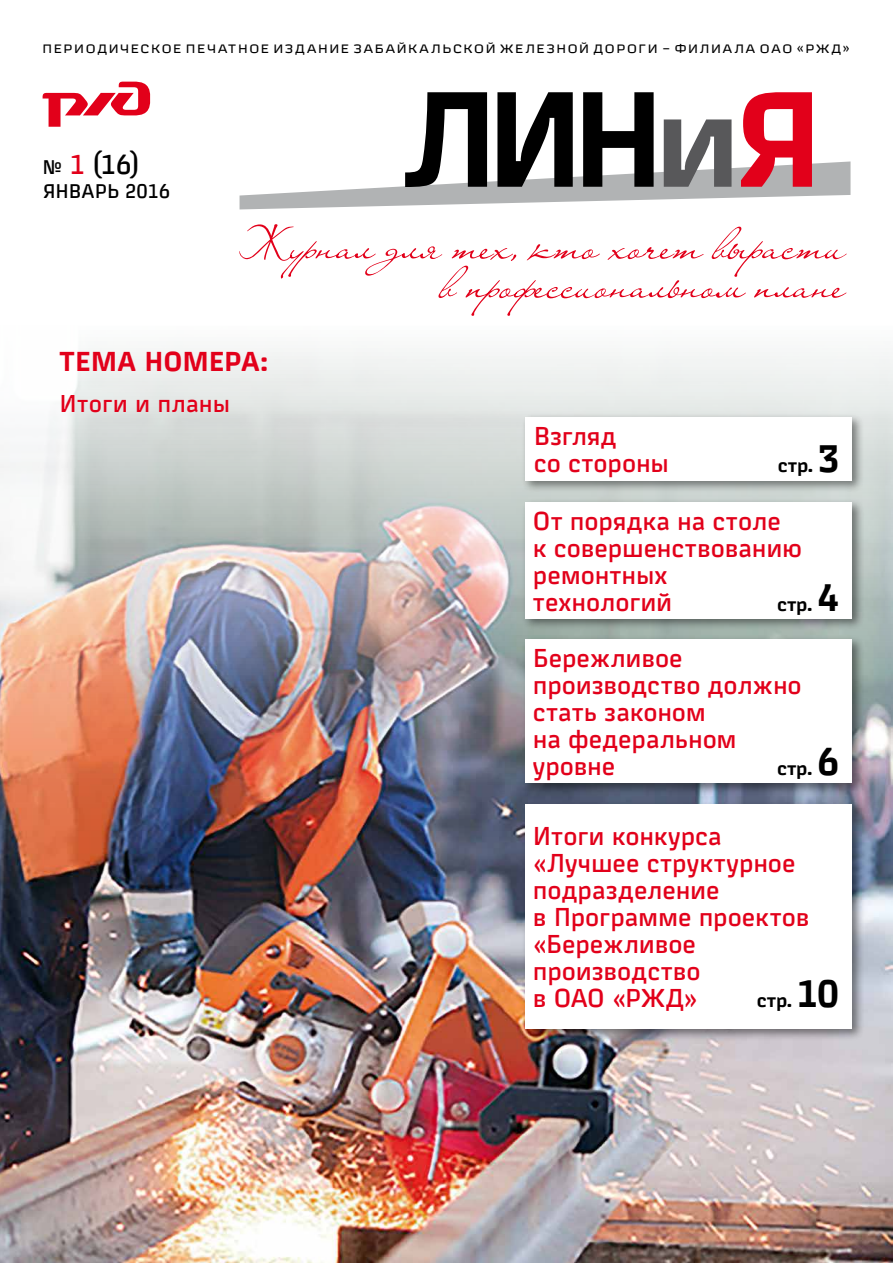
<style>
.page{position:relative;width:893px;height:1263px;background:#fff}
.page>*{position:absolute;margin:0;border:0;box-sizing:border-box;transform-origin:0 0}
.t1{font:500 27px "Russian Rail G Pro";letter-spacing:-.005em;color:#e2001a}
.t2{font:27px "Russian Rail G Pro";color:#000}
.t3{font:25.5px/27px "Russian Rail G Pro";color:#e2001a}
.t4{font:24px "Russian Rail G Pro";letter-spacing:.005em;color:#e2001a}
.t5{font:19.5px "Russian Rail G Pro";color:#000}
.t6{font:500 19.2px "Russian Rail G Pro";letter-spacing:-.01em;color:#000}
.t7{font:expanded 12px "Russian Rail G Pro";letter-spacing:.14em;color:#000}
.s1{font-size:19.5px}
.s2{color:#e2001a}
.s3{font-size:37.8px}
</style>
<div class="page">
<img style="left:0;top:348px;width:893px;height:915px">
<div style="left:521px;top:800px;width:344px;height:241px;background:#000;opacity:.46"></div>
<div style="left:525px;top:804px;width:327px;height:224px;background:#fff"></div>
<div style="left:521px;top:635px;width:344px;height:160px;background:#000;opacity:.46"></div>
<div style="left:525px;top:639px;width:327px;height:144px;background:#fff"></div>
<div style="left:521px;top:498px;width:344px;height:133px;background:#000;opacity:.46"></div>
<div style="left:525px;top:502px;width:327px;height:116px;background:#fff"></div>
<div style="left:521px;top:413px;width:344px;height:80px;background:#000;opacity:.46"></div>
<div style="left:525px;top:417px;width:327px;height:64px;background:#fff"></div>
<svg style="left:240px;top:92px;width:610px;height:117px"></svg>
<svg style="left:239px;top:224px;width:608px;height:92px"></svg>
<svg style="left:43px;top:82px;width:107px;height:45px"></svg>
<p class="t7" style="left:43px;top:41px;width:809px">ПЕРИОДИЧЕСКОЕ ПЕЧАТНОЕ ИЗДАНИЕ ЗАБАЙКАЛЬСКОЙ ЖЕЛЕЗНОЙ ДОРОГИ – ФИЛИАЛА ОАО «РЖД»</p>
<p class="t2" style="left:43px;top:148px;width:98px"><span class="s1">№</span> <span class="s2">1</span> (16)</p>
<p class="t5" style="left:43px;top:179px;width:129px">ЯНВАРЬ 2016</p>
<p class="t1" style="left:60px;top:345px;width:210px">ТЕМА НОМЕРА:</p>
<p class="t4" style="left:60px;top:389px;width:172px">Итоги и планы</p>
<p class="t3" style="left:534px;top:422px;width:137px">Взгляд<br>со стороны</p>
<p class="t6" style="left:778px;top:454px;width:63px">стр. <span class="s3">3</span></p>
<p class="t3" style="left:533px;top:506px;width:271px">От порядка на столе<br>к совершенствованию ремонтных технологий</p>
<p class="t6" style="left:777px;top:592px;width:63px">стр. <span class="s3">4</span></p>
<p class="t3" style="left:533px;top:644px;width:270px">Бережливое производство должно стать законом<br>на федеральном уровне</p>
<p class="t6" style="left:777px;top:756px;width:63px">стр. <span class="s3">6</span></p>
<p class="t3" style="left:533px;top:822px;width:278px">Итоги конкурса «Лучшее структурное подразделение<br>в Программе проектов «Бережливое производство<br>в ОАО «РЖД»</p>
<p class="t6" style="left:757px;top:988px;width:84px">стр. <span class="s3">10</span></p>
</div>
